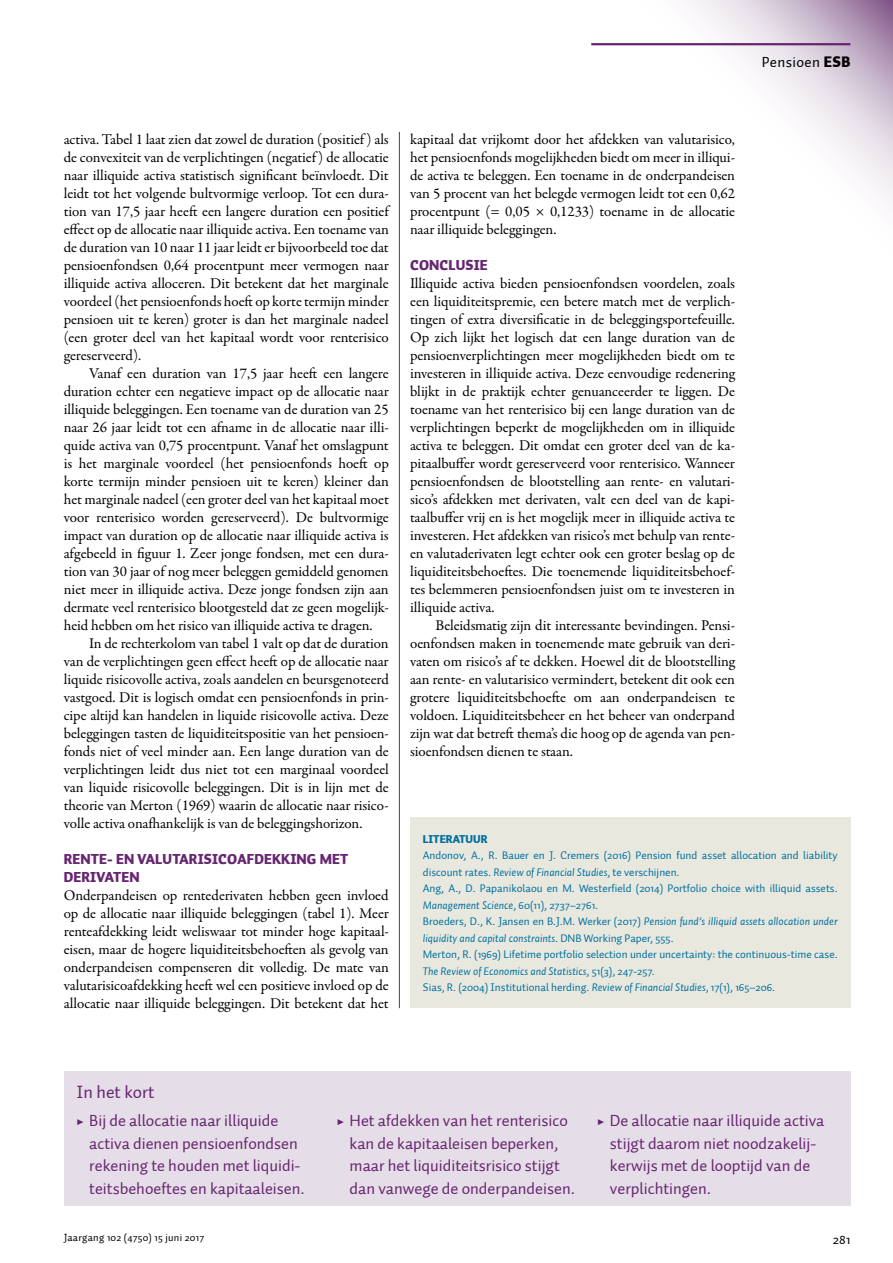
<style>
.page{position:relative;width:893px;height:1263px;background:#fff}
.page>*{position:absolute;margin:0;border:0;box-sizing:border-box;transform-origin:0 0}
.t1{font:18px "Auto 1";color:#672670}
.t2{font:16.5px/22.5px "Auto 1";color:#672670}
.t3{font:15px/18px "Garamond Premr Pro";letter-spacing:-.005em;color:#000;text-align:justify}
.t4{font:15px "Auto 1";letter-spacing:.025em;color:#000}
.t5{font:900 14.25px/18px "Auto 1";letter-spacing:.01em;color:#672670}
.t6{font:13.5px "Auto 1";color:#000}
.t7{font:11.25px/16.5px "Auto 1";color:#00719f}
.t8{font:10.5px "Auto 1";letter-spacing:.025em;color:#000}
.s1{font-weight:900}
.s2{font-style:italic}
.s3{font-family:"Garamond Premr Pro";font-weight:700}
</style>
<div class="page">
<svg style="left:641px;top:0;width:252px;height:204px"></svg>
<hr style="left:591px;top:43px;width:259px;height:2px;background:#672670">
<div style="left:64px;top:1071px;width:786px;height:135px;background:#e5dde7"></div>
<div style="left:410px;top:817px;width:440px;height:191px;background:#e9e8df"></div>
<hr style="left:399px;top:132px;width:1px;height:876px;background:#672670">
<p class="t4" style="left:762px;top:53px;width:90px">Pensioen <span class="s1">ESB</span></p>
<p class="t3" style="left:64px;top:131px;width:326px">activa. Tabel 1 laat zien dat zowel de duration (positief ) als</p>
<p class="t3" style="left:64px;top:149px;width:326px">de convexiteit van de verplichtingen (negatief ) de allocatie</p>
<p class="t3" style="left:64px;top:167px;width:326px">naar illiquide activa statistisch significant beïnvloedt. Dit</p>
<p class="t3" style="left:64px;top:185px;width:326px">leidt tot het volgende bultvormige verloop. Tot een dura-</p>
<p class="t3" style="left:64px;top:203px;width:326px">tion van 17,5 jaar heeft een langere duration een positief</p>
<p class="t3" style="left:64px;top:221px;width:327px">effect op de allocatie naar illiquide activa. Een toename van</p>
<p class="t3" style="left:64px;top:239px;width:326px">de duration van 10 naar 11 jaar leidt er bijvoorbeeld toe dat</p>
<p class="t3" style="left:64px;top:257px;width:327px">pensioenfondsen 0,64 procentpunt meer vermogen naar</p>
<p class="t3" style="left:64px;top:275px;width:326px">illiquide activa alloceren. Dit betekent dat het marginale</p>
<p class="t3" style="left:64px;top:293px;width:326px">voordeel (het pensioenfonds hoeft op korte termijn minder</p>
<p class="t3" style="left:64px;top:311px;width:326px">pensioen uit te keren) groter is dan het marginale nadeel</p>
<p class="t3" style="left:64px;top:329px;width:326px">(een groter deel van het kapitaal wordt voor renterisico</p>
<p class="t3" style="left:64px;top:347px;width:79px">gereserveerd).</p>
<p class="t3" style="left:89px;top:365px;width:301px">Vanaf een duration van 17,5 jaar heeft een langere</p>
<p class="t3" style="left:64px;top:383px;width:326px">duration echter een negatieve impact op de allocatie naar</p>
<p class="t3" style="left:64px;top:401px;width:326px">illiquide beleggingen. Een toename van de duration van 25</p>
<p class="t3" style="left:64px;top:419px;width:326px">naar 26 jaar leidt tot een afname in de allocatie naar illi-</p>
<p class="t3" style="left:64px;top:437px;width:326px">quide activa van 0,75 procentpunt. Vanaf het omslagpunt</p>
<p class="t3" style="left:64px;top:455px;width:326px">is het marginale voordeel (het pensioenfonds hoeft op</p>
<p class="t3" style="left:64px;top:473px;width:327px">korte termijn minder pensioen uit te keren) kleiner dan</p>
<p class="t3" style="left:64px;top:491px;width:327px">het marginale nadeel (een groter deel van het kapitaal moet</p>
<p class="t3" style="left:64px;top:509px;width:326px">voor renterisico worden gereserveerd). De bultvormige</p>
<p class="t3" style="left:64px;top:527px;width:326px">impact van duration op de allocatie naar illiquide activa is</p>
<p class="t3" style="left:64px;top:545px;width:326px">afgebeeld in figuur 1. Zeer jonge fondsen, met een dura-</p>
<p class="t3" style="left:64px;top:563px;width:326px">tion van 30 jaar of nog meer beleggen gemiddeld genomen</p>
<p class="t3" style="left:64px;top:581px;width:326px">niet meer in illiquide activa. Deze jonge fondsen zijn aan</p>
<p class="t3" style="left:64px;top:599px;width:326px">dermate veel renterisico blootgesteld dat ze geen mogelijk-</p>
<p class="t3" style="left:64px;top:617px;width:310px">heid hebben om het risico van illiquide activa te dragen.</p>
<p class="t3" style="left:89px;top:635px;width:301px">In de rechterkolom van tabel 1 valt op dat de duration</p>
<p class="t3" style="left:64px;top:653px;width:326px">van de verplichtingen geen effect heeft op de allocatie naar</p>
<p class="t3" style="left:64px;top:671px;width:327px">liquide risicovolle activa, zoals aandelen en beursgenoteerd</p>
<p class="t3" style="left:64px;top:689px;width:326px">vastgoed. Dit is logisch omdat een pensioenfonds in prin-</p>
<p class="t3" style="left:64px;top:707px;width:326px">cipe altijd kan handelen in liquide risicovolle activa. Deze</p>
<p class="t3" style="left:64px;top:725px;width:326px">beleggingen tasten de liquiditeitspositie van het pensioen-</p>
<p class="t3" style="left:64px;top:743px;width:326px">fonds niet of veel minder aan. Een lange duration van de</p>
<p class="t3" style="left:64px;top:761px;width:327px">verplichtingen leidt dus niet tot een marginaal voordeel</p>
<p class="t3" style="left:64px;top:779px;width:326px">van liquide risicovolle beleggingen. Dit is in lijn met de</p>
<p class="t3" style="left:64px;top:797px;width:326px">theorie van Merton (1969) waarin de allocatie naar risico-</p>
<p class="t3" style="left:64px;top:815px;width:300px">volle activa onafhankelijk is van de beleggingshorizon.</p>
<p class="t5" style="left:64px;top:851px;width:286px">RENTE- EN VALUTARISICOAFDEKKING MET<br>DERIVATEN</p>
<p class="t3" style="left:64px;top:887px;width:327px">Onderpandeisen op rentederivaten hebben geen invloed op de allocatie naar illiquide beleggingen (tabel 1). Meer renteafdekking leidt weliswaar tot minder hoge kapitaal&shy;eisen, maar de hogere liquiditeitsbehoeften als gevolg van onderpandeisen compenseren dit volledig. De mate van valutarisicoafdekking heeft wel een positieve invloed op de allocatie naar illiquide beleggingen. Dit betekent dat het</p>
<p class="t3" style="left:410px;top:131px;width:327px">kapitaal dat vrijkomt door het afdekken van valutarisico, het pensioenfonds mogelijkheden biedt om meer in illiqui&shy;de activa te beleggen. Een toename in de onderpandeisen van 5 procent van het belegde vermogen leidt tot een 0,62 procentpunt (= 0,05 × 0,1233) toename in de allocatie naar illiquide beleggingen.</p>
<p class="t5" style="left:410px;top:257px;width:79px">CONCLUSIE</p>
<p class="t3" style="left:410px;top:275px;width:327px">Illiquide activa bieden pensioenfondsen voordelen, zoals</p>
<p class="t3" style="left:410px;top:293px;width:326px">een liquiditeitspremie, een betere match met de verplich-</p>
<p class="t3" style="left:410px;top:311px;width:326px">tingen of extra diversificatie in de beleggingsportefeuille.</p>
<p class="t3" style="left:410px;top:329px;width:326px">Op zich lijkt het logisch dat een lange duration van de</p>
<p class="t3" style="left:410px;top:347px;width:326px">pensioenverplichtingen meer mogelijkheden biedt om te</p>
<p class="t3" style="left:410px;top:365px;width:326px">investeren in illiquide activa. Deze eenvoudige redenering</p>
<p class="t3" style="left:410px;top:383px;width:327px">blijkt in de praktijk echter genuanceerder te liggen. De</p>
<p class="t3" style="left:410px;top:401px;width:326px">toename van het renterisico bij een lange duration van de</p>
<p class="t3" style="left:410px;top:419px;width:326px">verplichtingen beperkt de mogelijkheden om in illiquide</p>
<p class="t3" style="left:410px;top:437px;width:326px">activa te beleggen. Dit omdat een groter deel van de ka-</p>
<p class="t3" style="left:410px;top:455px;width:326px">pitaalbuffer wordt gereserveerd voor renterisico. Wanneer</p>
<p class="t3" style="left:410px;top:473px;width:326px">pensioenfondsen de blootstelling aan rente- en valutari-</p>
<p class="t3" style="left:410px;top:491px;width:326px">sico’s afdekken met derivaten, valt een deel van de kapi-</p>
<p class="t3" style="left:410px;top:509px;width:327px">taalbuffer vrij en is het mogelijk meer in illiquide activa te</p>
<p class="t3" style="left:410px;top:527px;width:326px">investeren. Het afdekken van risico’s met behulp van rente-</p>
<p class="t3" style="left:410px;top:545px;width:326px">en valutaderivaten legt echter ook een groter beslag op de</p>
<p class="t3" style="left:410px;top:563px;width:326px">liquiditeitsbehoeftes. Die toenemende liquiditeitsbehoef-</p>
<p class="t3" style="left:410px;top:581px;width:326px">tes belemmeren pensioenfondsen juist om te investeren in</p>
<p class="t3" style="left:410px;top:599px;width:86px">illiquide activa.</p>
<p class="t3" style="left:436px;top:617px;width:301px">Beleidsmatig zijn dit interessante bevindingen. Pensi-</p>
<p class="t3" style="left:410px;top:635px;width:326px">oenfondsen maken in toenemende mate gebruik van deri-</p>
<p class="t3" style="left:410px;top:653px;width:326px">vaten om risico’s af te dekken. Hoewel dit de blootstelling</p>
<p class="t3" style="left:410px;top:671px;width:326px">aan rente- en valutarisico vermindert, betekent dit ook een</p>
<p class="t3" style="left:410px;top:689px;width:326px">grotere liquiditeitsbehoefte om aan onderpandeisen te</p>
<p class="t3" style="left:410px;top:707px;width:326px">voldoen. Liquiditeitsbeheer en het beheer van onderpand</p>
<p class="t3" style="left:410px;top:725px;width:326px">zijn wat dat betreft thema’s die hoog op de agenda van pen-</p>
<p class="t3" style="left:410px;top:743px;width:164px">sioenfondsen dienen te staan.</p>
<p class="t7" style="left:423px;top:831px;width:416px"><span class="s1">LITERATUUR<br></span>Andonov, A., R. Bauer en J. Cremers (2016) Pension fund asset allocation and liability discount rates. <span class="s2">Review of Financial Studies</span>, te verschijnen.<br>Ang, A., D. Papanikolaou en M. Westerfield (2014) Portfolio choice with illiquid assets.<br><span class="s2">Management Science</span>, 60(11), 2737–2761.<br>Broeders, D., K. Jansen en B.J.M. Werker (2017) <span class="s2">Pension fund’s illiquid assets allocation under liquidity and capital constraints</span>. DNB Working Paper, 555.<br>Merton, R. (1969) Lifetime portfolio selection under uncertainty: the continuous-time case.<br><span class="s2">The Review of Economics and Statistics</span>, 51(3), 247-257.<br>Sias, R. (2004) Institutional herding. <span class="s2">Review of Financial Studies</span>, 17(1), 165–206.</p>
<p class="t1" style="left:77px;top:1081px;width:80px">In het kort</p>
<p class="t2" style="left:89px;top:1110px;width:217px;text-indent:-13px"><span class="s3">▶</span> Bij de allocatie naar illiquide activa dienen pensioenfondsen rekening te houden met liquidi&shy;teitsbehoeftes en kapitaaleisen.</p>
<p class="t2" style="left:350px;top:1110px;width:227px;text-indent:-13px"><span class="s3">▶</span> Het afdekken van het renterisico kan de kapitaaleisen beperken, maar het liquiditeitsrisico stijgt dan vanwege de onderpandeisen.</p>
<p class="t2" style="left:610px;top:1110px;width:216px;text-indent:-13px"><span class="s3">▶</span> De allocatie naar illiquide activa stijgt daarom niet noodzakelij&shy;kerwijs met de looptijd van de verplichtingen.</p>
<p class="t8" style="left:64px;top:1231px;width:142px">Jaargang 102 (4750) 15 juni 2017</p>
<p class="t6" style="left:833px;top:1231px;width:19px">281</p>
</div>
